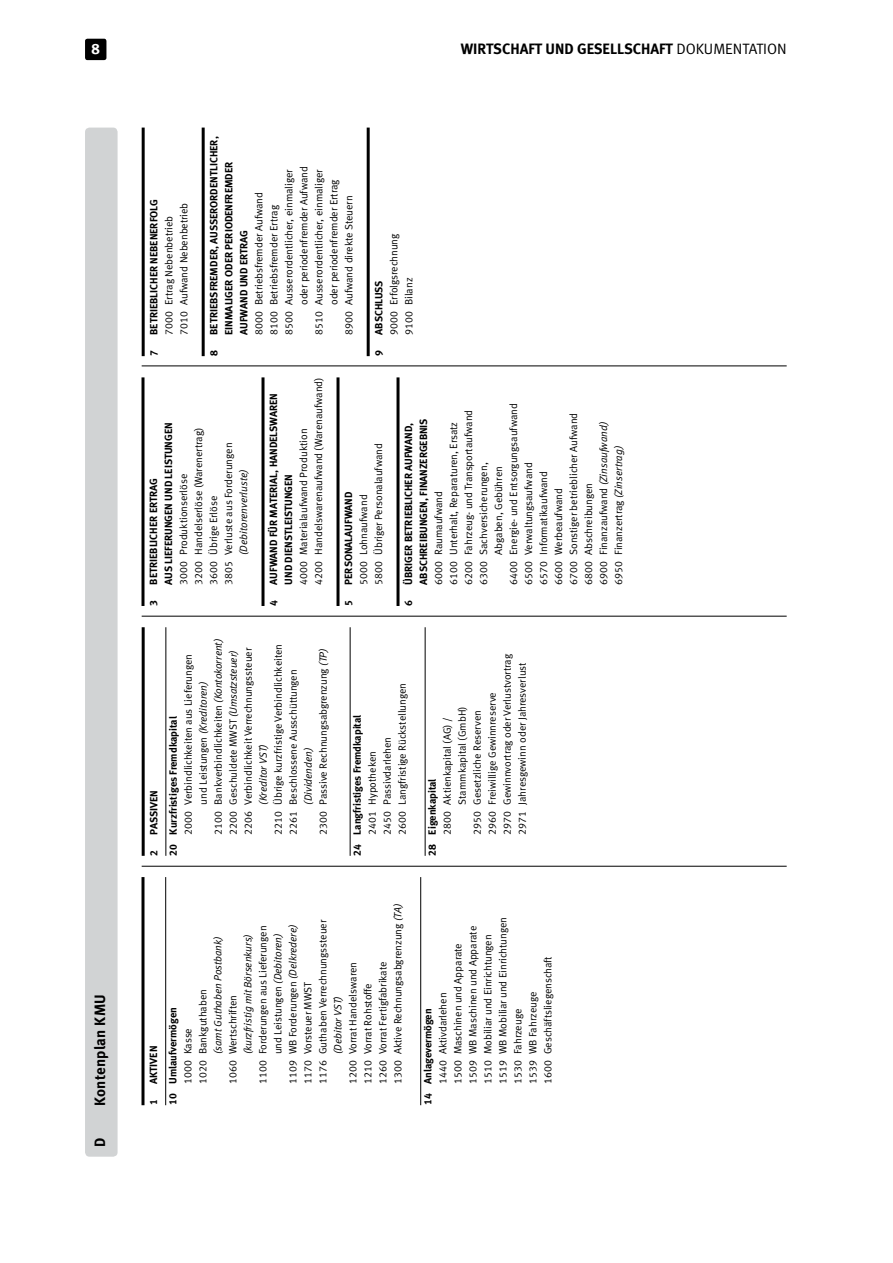
<style>
.page{position:relative;width:893px;height:1263px;background:#fff}
.page>*{position:absolute;margin:0;border:0;box-sizing:border-box;transform-origin:0 0}
.Titel_03{font:15px "Meta Bold LF";color:#000}
.Titel_03-2{font:15px "Meta Bold LF";letter-spacing:.02em;color:#000}
.t1{font:15px "Meta Bold LF";color:#fff}
.Tabelle{font:10.5px/15px "Meta Normal LF";color:#000}
.Tabelle-2{font:10.5px "Meta Bold LF";color:#000}
.Tabelle-3{font:italic 10.5px "Meta Normal LF";color:#000}
.Text_Linie_unten{font:10.5px "Meta Bold LF";color:#000}
.s1{font-family:"Meta Normal LF"}
.s2{font-family:"Meta Bold LF"}
.s3{font-style:italic}
</style>
<div class="page">
<div style="left:85px;top:39px;width:21px;height:21px;background:#000;border-radius:2px"></div>
<div style="left:85px;top:128px;width:33px;height:1029px;background:#d1d3d4;border-radius:4px"></div>
<hr style="left:141px;top:877px;width:3px;height:228px;background:#000">
<hr style="left:165px;top:877px;width:1px;height:228px;background:#000">
<hr style="left:420px;top:877px;width:1px;height:228px;background:#000">
<hr style="left:142px;top:627px;width:3px;height:229px;background:#000">
<hr style="left:166px;top:627px;width:1px;height:229px;background:#000">
<hr style="left:350px;top:627px;width:1px;height:229px;background:#000">
<hr style="left:425px;top:627px;width:1px;height:229px;background:#000">
<hr style="left:141px;top:377px;width:3px;height:229px;background:#000">
<hr style="left:261px;top:377px;width:3px;height:229px;background:#000">
<hr style="left:336px;top:377px;width:3px;height:229px;background:#000">
<hr style="left:396px;top:377px;width:3px;height:229px;background:#000">
<hr style="left:142px;top:128px;width:3px;height:228px;background:#000">
<hr style="left:202px;top:128px;width:3px;height:228px;background:#000">
<hr style="left:367px;top:128px;width:3px;height:228px;background:#000">
<hr style="left:142px;top:866px;width:645px;height:1px;background:#000">
<hr style="left:142px;top:616px;width:645px;height:1px;background:#000">
<hr style="left:142px;top:366px;width:645px;height:1px;background:#000">
<h1 class="t1" style="left:91px;top:40px;width:10px">8</h1>
<p class="Titel_03" style="left:461px;top:40px;width:327px">WIRTSCHAFT UND GESELLSCHAFT <span class="s1">DOKUMENTATION</span></p>
<p class="Tabelle" style="left:146px;top:335px;width:137px;rotate:-90deg"><span class="s2">BETRIEBLICHER NEBENERFOLG<br></span>7000 Ertrag Nebenbetrieb<br>7010 Aufwand Nebenbetrieb</p>
<p class="Tabelle-2" style="left:148px;top:356px;width:7px;rotate:-90deg">7</p>
<p class="Tabelle-2" style="left:208px;top:335px;width:200px;rotate:-90deg">BETRIEBSFREMDER, AUSSERORDENTLICHER,</p>
<p class="Tabelle-2" style="left:223px;top:335px;width:175px;rotate:-90deg">EINMALIGER ODER PERIODENFREMDER</p>
<p class="Tabelle" style="left:281px;top:335px;width:167px;rotate:-90deg">8500 Ausserordentlicher, einmaliger</p>
<p class="Tabelle" style="left:296px;top:305px;width:140px;rotate:-90deg">oder periodenfremder Aufwand</p>
<p class="Tabelle" style="left:311px;top:335px;width:167px;rotate:-90deg">8510 Ausserordentlicher, einmaliger</p>
<p class="Tabelle" style="left:326px;top:305px;width:127px;rotate:-90deg">oder periodenfremder Ertrag</p>
<p class="Tabelle" style="left:251px;top:335px;width:144px;rotate:-90deg">8000 Betriebsfremder Aufwand</p>
<p class="Tabelle" style="left:341px;top:335px;width:141px;rotate:-90deg">8900 Aufwand direkte Steuern</p>
<p class="Tabelle" style="left:266px;top:335px;width:131px;rotate:-90deg">8100 Betriebsfremder Ertrag</p>
<p class="Tabelle-2" style="left:238px;top:335px;width:106px;rotate:-90deg">AUFWAND UND ERTRAG</p>
<p class="Tabelle-2" style="left:208px;top:356px;width:7px;rotate:-90deg">8</p>
<p class="Tabelle" style="left:371px;top:335px;width:103px;rotate:-90deg"><span class="s2">ABSCHLUSS<br></span>9000 Erfolgsrechnung<br>9100 Bilanz</p>
<p class="Tabelle-2" style="left:373px;top:356px;width:7px;rotate:-90deg">9</p>
<p class="Titel_03-2" style="left:91px;top:1106px;width:113px;rotate:-90deg">Kontenplan KMU</p>
<p class="Titel_03" style="left:91px;top:1146px;width:11px;rotate:-90deg">D</p>
<p class="Tabelle-2" style="left:162px;top:585px;width:164px;rotate:-90deg">AUS LIEFERUNGEN UND LEISTUNGEN</p>
<p class="Tabelle" style="left:191px;top:585px;width:159px;rotate:-90deg">3200 Handelserlöse (Warenertrag)</p>
<p class="Tabelle" style="left:221px;top:585px;width:144px;rotate:-90deg">3805 Verluste aus Forderungen</p>
<p class="Tabelle-3" style="left:238px;top:555px;width:88px;rotate:-90deg">(Debitorenverluste)</p>
<p class="Tabelle" style="left:176px;top:585px;width:112px;rotate:-90deg">3000 Produktionserlöse</p>
<p class="Tabelle-2" style="left:147px;top:585px;width:108px;rotate:-90deg">BETRIEBLICHER ERTRAG</p>
<p class="Tabelle" style="left:206px;top:585px;width:90px;rotate:-90deg">3600 Übrige Erlöse</p>
<p class="Tabelle-2" style="left:147px;top:606px;width:7px;rotate:-90deg">3</p>
<p class="Tabelle" style="left:266px;top:585px;width:209px;rotate:-90deg"><span class="s2">AUFWAND FÜR MATERIAL, HANDELSWAREN UND DIENSTLEISTUNGEN<br></span>4000 Materialaufwand Produktion<br>4200 Handelswarenaufwand (Warenaufwand)</p>
<p class="Tabelle-2" style="left:267px;top:606px;width:7px;rotate:-90deg">4</p>
<p class="Tabelle-2" style="left:148px;top:834px;width:46px;rotate:-90deg">PASSIVEN</p>
<p class="Tabelle-2" style="left:148px;top:856px;width:7px;rotate:-90deg">2</p>
<p class="Tabelle" style="left:210px;top:834px;width:198px;rotate:-90deg">2100 Bankverbindlichkeiten <span class="s3">(Kontokorrent)</span></p>
<p class="Tabelle" style="left:225px;top:834px;width:187px;rotate:-90deg">2200 Geschuldete MWST <span class="s3">(Umsatzsteuer)</span></p>
<p class="Tabelle" style="left:240px;top:834px;width:188px;rotate:-90deg">2206 Verbindlichkeit Verrechnungssteuer</p>
<p class="Tabelle" style="left:270px;top:834px;width:192px;rotate:-90deg">2210 Übrige kurzfristige Verbindlichkeiten</p>
<p class="Tabelle" style="left:315px;top:834px;width:188px;rotate:-90deg">2300 Passive Rechnungsabgrenzung <span class="s3">(TP)</span></p>
<p class="Tabelle" style="left:180px;top:834px;width:182px;rotate:-90deg">2000 Verbindlichkeiten aus Lieferungen</p>
<p class="Tabelle" style="left:285px;top:834px;width:167px;rotate:-90deg">2261 Beschlossene Ausschüttungen</p>
<p class="Tabelle" style="left:195px;top:805px;width:126px;rotate:-90deg">und Leistungen <span class="s3">(Kreditoren)</span></p>
<p class="Tabelle-2" style="left:167px;top:856px;width:141px;rotate:-90deg">20 Kurzfristiges Fremdkapital</p>
<p class="Tabelle-3" style="left:257px;top:805px;width:63px;rotate:-90deg">(Kreditor VST)</p>
<p class="Tabelle-3" style="left:302px;top:805px;width:60px;rotate:-90deg">(Dividenden)</p>
<p class="Tabelle" style="left:341px;top:585px;width:143px;rotate:-90deg"><span class="s2">PERSONALAUFWAND<br></span>5000 Lohnaufwand<br>5800 Übriger Personalaufwand</p>
<p class="Tabelle-2" style="left:342px;top:606px;width:7px;rotate:-90deg">5</p>
<p class="Tabelle" style="left:506px;top:585px;width:183px;rotate:-90deg">6400 Energie- und Entsorgungsaufwand</p>
<p class="Tabelle" style="left:446px;top:585px;width:164px;rotate:-90deg">6100 Unterhalt, Reparaturen, Ersatz</p>
<p class="Tabelle" style="left:461px;top:585px;width:176px;rotate:-90deg">6200 Fahrzeug- und Transportaufwand</p>
<p class="Tabelle" style="left:566px;top:585px;width:174px;rotate:-90deg">6700 Sonstiger betrieblicher Aufwand</p>
<p class="Tabelle-2" style="left:402px;top:585px;width:163px;rotate:-90deg">ÜBRIGER BETRIEBLICHER AUFWAND,</p>
<p class="Tabelle-2" style="left:417px;top:585px;width:168px;rotate:-90deg">ABSCHREIBUNGEN, FINANZERGEBNIS</p>
<p class="Tabelle" style="left:596px;top:585px;width:165px;rotate:-90deg">6900 Finanzaufwand <span class="s3">(Zinsaufwand)</span></p>
<p class="Tabelle" style="left:611px;top:585px;width:141px;rotate:-90deg">6950 Finanzertrag <span class="s3">(Zinsertrag)</span></p>
<p class="Tabelle" style="left:521px;top:585px;width:124px;rotate:-90deg">6500 Verwaltungsaufwand</p>
<p class="Tabelle" style="left:536px;top:585px;width:115px;rotate:-90deg">6570 Informatikaufwand</p>
<p class="Tabelle" style="left:476px;top:585px;width:124px;rotate:-90deg">6300 Sachversicherungen,</p>
<p class="Tabelle" style="left:491px;top:555px;width:90px;rotate:-90deg">Abgaben, Gebühren</p>
<p class="Tabelle" style="left:581px;top:585px;width:103px;rotate:-90deg">6800 Abschreibungen</p>
<p class="Tabelle" style="left:551px;top:585px;width:98px;rotate:-90deg">6600 Werbeaufwand</p>
<p class="Tabelle" style="left:431px;top:585px;width:95px;rotate:-90deg">6000 Raumaufwand</p>
<p class="Tabelle-2" style="left:402px;top:606px;width:7px;rotate:-90deg">6</p>
<p class="Tabelle" style="left:350px;top:834px;width:153px;text-indent:-21px;rotate:-90deg"><span class="s2">24 Langfristiges Fremdkapital<br></span>2401 Hypotheken<br>2450 Passivdarlehen<br>2600 Langfristige Rückstellungen</p>
<p class="Tabelle" style="left:500px;top:834px;width:182px;rotate:-90deg">2970 Gewinnvortrag oder Verlustvortrag</p>
<p class="Tabelle" style="left:515px;top:834px;width:173px;rotate:-90deg">2971 Jahresgewinn oder Jahresverlust</p>
<p class="Tabelle" style="left:485px;top:834px;width:144px;rotate:-90deg">2960 Freiwillige Gewinnreserve</p>
<p class="Tabelle" style="left:440px;top:834px;width:119px;rotate:-90deg">2800 Aktienkapital (AG) /</p>
<p class="Tabelle" style="left:455px;top:805px;width:100px;rotate:-90deg">Stammkapital (GmbH)</p>
<p class="Tabelle" style="left:470px;top:834px;width:126px;rotate:-90deg">2950 Gesetzliche Reserven</p>
<p class="Tabelle-2" style="left:426px;top:856px;width:79px;rotate:-90deg">28 Eigenkapital</p>
<p class="Text_Linie_unten" style="left:147px;top:1084px;width:40px;rotate:-90deg">AKTIVEN</p>
<p class="Text_Linie_unten" style="left:147px;top:1105px;width:7px;rotate:-90deg">1</p>
<p class="Tabelle" style="left:390px;top:1084px;width:182px;rotate:-90deg">1300 Aktive Rechnungsabgrenzung <span class="s3">(TA)</span></p>
<p class="Tabelle" style="left:315px;top:1084px;width:166px;rotate:-90deg">1176 Guthaben Verrechnungssteuer</p>
<p class="Tabelle-3" style="left:242px;top:1054px;width:123px;rotate:-90deg">(kurzfristig mit Börsenkurs)</p>
<p class="Tabelle" style="left:255px;top:1084px;width:160px;rotate:-90deg">1100 Forderungen aus Lieferungen</p>
<p class="Tabelle" style="left:270px;top:1054px;width:123px;rotate:-90deg">und Leistungen <span class="s3">(Debitoren)</span></p>
<p class="Tabelle" style="left:285px;top:1084px;width:162px;rotate:-90deg">1109 WB Forderungen <span class="s3">(Delkredere)</span></p>
<p class="Tabelle-3" style="left:212px;top:1054px;width:120px;rotate:-90deg">(samt Guthaben Postbank)</p>
<p class="Tabelle" style="left:375px;top:1084px;width:124px;rotate:-90deg">1260 Vorrat Fertigfabrikate</p>
<p class="Tabelle" style="left:345px;top:1084px;width:123px;rotate:-90deg">1200 Vorrat Handelswaren</p>
<p class="Tabelle" style="left:300px;top:1084px;width:103px;rotate:-90deg">1170 Vorsteuer MWST</p>
<p class="Tabelle" style="left:360px;top:1084px;width:102px;rotate:-90deg">1210 Vorrat Rohstoffe</p>
<p class="Tabelle" style="left:195px;top:1084px;width:96px;rotate:-90deg">1020 Bankguthaben</p>
<p class="Tabelle" style="left:225px;top:1084px;width:90px;rotate:-90deg">1060 Wertschriften</p>
<p class="Tabelle-3" style="left:332px;top:1054px;width:60px;rotate:-90deg">(Debitor VST)</p>
<p class="Tabelle-2" style="left:167px;top:1105px;width:99px;rotate:-90deg">10 Umlaufvermögen</p>
<p class="Tabelle" style="left:180px;top:1084px;width:57px;rotate:-90deg">1000 Kasse</p>
<p class="Tabelle" style="left:420px;top:1084px;width:168px;text-indent:-21px;rotate:-90deg"><span class="s2">14 Anlagevermögen<br></span>1440 Aktivdarlehen<br>1500 Maschinen und Apparate<br>1509 WB Maschinen und Apparate<br>1510 Mobiliar und Einrichtungen<br>1519 WB Mobiliar und Einrichtungen<br>1530 Fahrzeuge<br>1539 WB Fahrzeuge<br>1600 Geschäftsliegenschaft</p>
</div>
